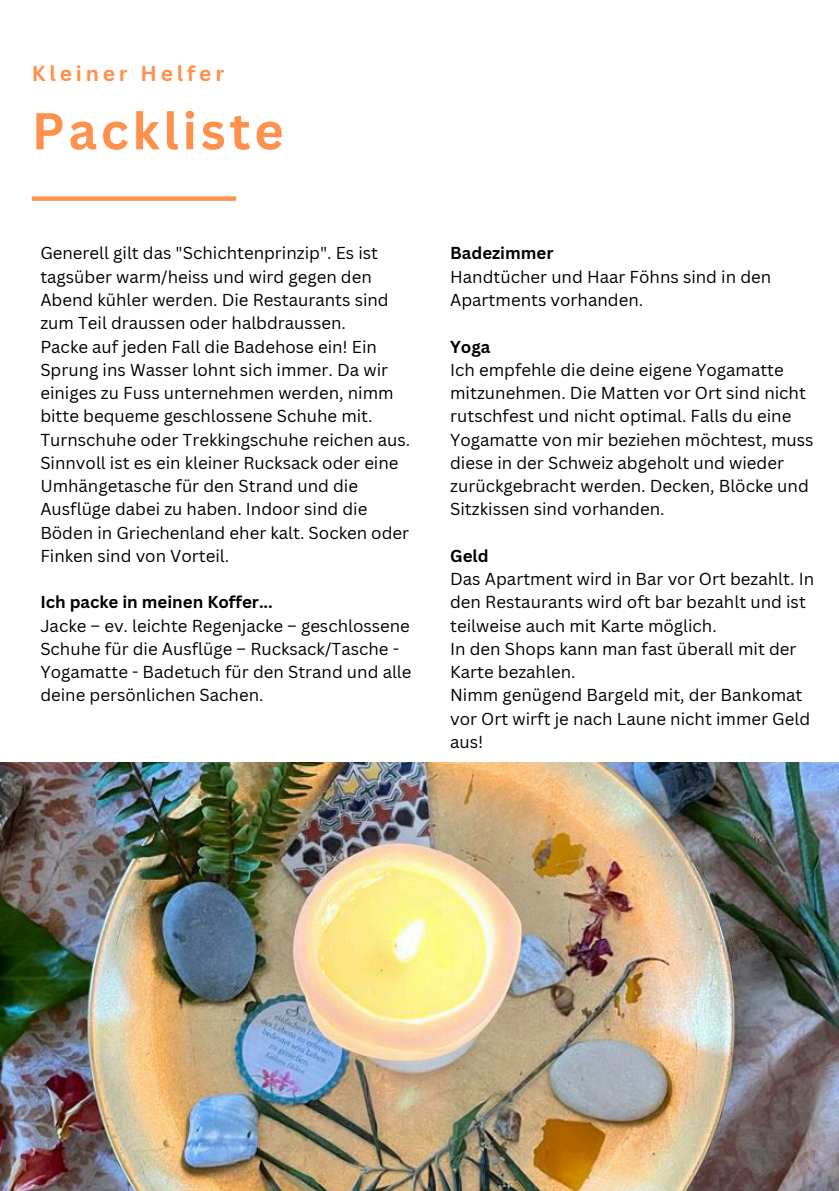
<style>
.page{position:relative;width:839px;height:1191px;background:#fff}
.page>*{position:absolute;margin:0;border:0;box-sizing:border-box;transform-origin:0 0}
.t1{font:700 50.6px "Canva Sans";letter-spacing:.07em;color:#ff914d}
.t2{font:700 21px "Canva Sans";letter-spacing:.185em;color:#ff914d}
.t3{font:16.8px/23.2px "Canva Sans";color:#000}
.t4{font:700 16.8px "Canva Sans";color:#000}
</style>
<div class="page">
<img style="left:0;top:763px;width:838px;height:428px">
<div style="left:32px;top:196px;width:204px;height:5px;background:#ff914d"></div>
<p class="t2" style="left:32px;top:61px;width:194px">Kleiner Helfer</p>
<h1 class="t1" style="left:32px;top:101px;width:253px">Packliste</h1>
<p class="t3" style="left:40px;top:242px;width:371px">Generell gilt das "Schichtenprinzip". Es ist tagsüber warm/heiss und wird gegen den Abend kühler werden. Die Restaurants sind zum Teil draussen oder halbdraussen.<br>Packe auf jeden Fall die Badehose ein! Ein Sprung ins Wasser lohnt sich immer. Da wir einiges zu Fuss unternehmen werden, nimm bitte bequeme geschlossene Schuhe mit.<br>Turnschuhe oder Trekkingschuhe reichen aus.<br>Sinnvoll ist es ein kleiner Rucksack oder eine Umhängetasche für den Strand und die Ausflüge dabei zu haben. Indoor sind die Böden in Griechenland eher kalt. Socken oder Finken sind von Vorteil.</p>
<p class="t4" style="left:40px;top:592px;width:234px">Ich packe in meinen Koffer...</p>
<p class="t3" style="left:40px;top:614px;width:373px">Jacke – ev. leichte Regenjacke – geschlossene Schuhe für die Ausflüge – Rucksack/Tasche - Yogamatte - Badetuch für den Strand und alle deine persönlichen Sachen.</p>
<p class="t4" style="left:450px;top:243px;width:105px">Badezimmer</p>
<p class="t3" style="left:450px;top:265px;width:322px">Handtücher und Haar Föhns sind in den<br>Apartments vorhanden.</p>
<p class="t4" style="left:450px;top:336px;width:42px">Yoga</p>
<p class="t3" style="left:450px;top:358px;width:365px">Ich empfehle die deine eigene Yogamatte mitzunehmen. Die Matten vor Ort sind nicht rutschfest und nicht optimal. Falls du eine Yogamatte von mir beziehen möchtest, muss diese in der Schweiz abgeholt und wieder zurückgebracht werden. Decken, Blöcke und Sitzkissen sind vorhanden.</p>
<p class="t4" style="left:450px;top:546px;width:40px">Geld</p>
<p class="t3" style="left:450px;top:567px;width:365px">Das Apartment wird in Bar vor Ort bezahlt. In den Restaurants wird oft bar bezahlt und ist teilweise auch mit Karte möglich.<br>In den Shops kann man fast überall mit der Karte bezahlen.<br>Nimm genügend Bargeld mit, der Bankomat vor Ort wirft je nach Laune nicht immer Geld aus!</p>
</div>
